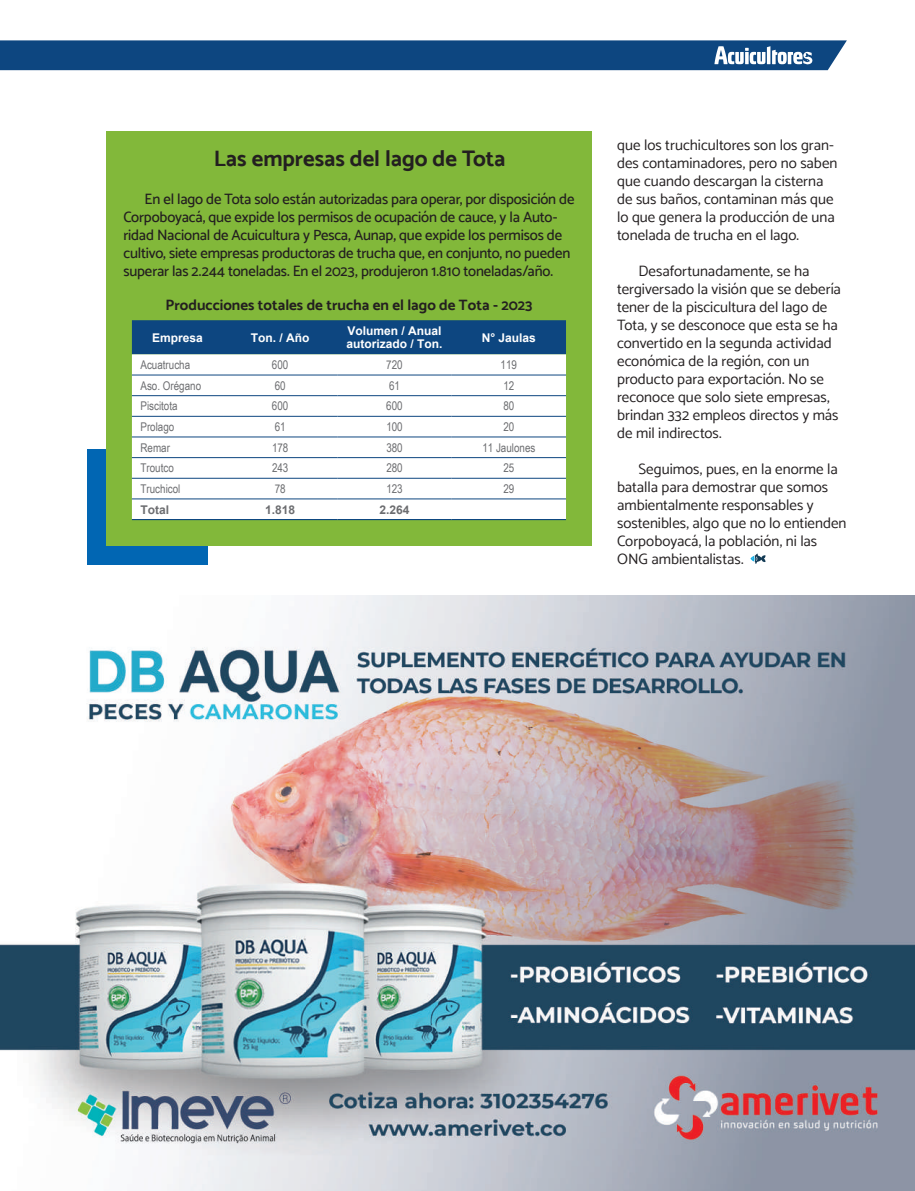
<style>
.page{position:relative;width:915px;height:1191px;background:#fff}
.page>*{position:absolute;margin:0;border:0;box-sizing:border-box;transform-origin:0 0}
.t1{font:700 22.5px "Catamaran";letter-spacing:-.005em;color:#231f20}
.t2{font:15px/18px "Catamaran";color:#231f20}
.t3{font:500 15px/18px "Catamaran";letter-spacing:-.01em;color:#231f20}
.t4{font:700 15px "Catamaran";color:#231f20}
.t5{font:12px "Arial Narrow";color:#6c6d70}
.t6{font:700 12px/13.5px "Arial";color:#fff}
.t7{font:700 12px "Arial";color:#6c6d70}
</style>
<div class="page">
<svg style="left:0;top:40px;width:846px;height:30px;background:#194f86"></svg>
<img style="left:0;top:595px;width:914px;height:596px">
<div style="left:87px;top:449px;width:121px;height:115px;background:#0166b3"></div>
<div style="left:106px;top:132px;width:485px;height:414px;background:#82b83a"></div>
<svg style="left:750px;top:553px;width:15px;height:11px"></svg>
<div style="left:132px;top:320px;width:434px;height:34px;background:#0d4680"></div>
<div style="left:132px;top:354px;width:434px;height:165px;background:#fff"></div>
<hr style="left:132px;top:519px;width:91px;height:1px;background:#0d4680">
<hr style="left:223px;top:519px;width:114px;height:1px;background:#0d4680">
<hr style="left:337px;top:519px;width:114px;height:1px;background:#0d4680">
<hr style="left:451px;top:519px;width:115px;height:1px;background:#0d4680">
<hr style="left:132px;top:375px;width:91px;height:1px;background:#0d4680">
<hr style="left:223px;top:375px;width:114px;height:1px;background:#0d4680">
<hr style="left:337px;top:375px;width:114px;height:1px;background:#0d4680">
<hr style="left:451px;top:375px;width:115px;height:1px;background:#0d4680">
<hr style="left:132px;top:395px;width:91px;height:1px;background:#0d4680">
<hr style="left:223px;top:395px;width:114px;height:1px;background:#0d4680">
<hr style="left:337px;top:395px;width:114px;height:1px;background:#0d4680">
<hr style="left:451px;top:395px;width:115px;height:1px;background:#0d4680">
<hr style="left:132px;top:416px;width:91px;height:1px;background:#0d4680">
<hr style="left:223px;top:416px;width:114px;height:1px;background:#0d4680">
<hr style="left:337px;top:416px;width:114px;height:1px;background:#0d4680">
<hr style="left:451px;top:416px;width:115px;height:1px;background:#0d4680">
<hr style="left:132px;top:436px;width:91px;height:1px;background:#0d4680">
<hr style="left:223px;top:436px;width:114px;height:1px;background:#0d4680">
<hr style="left:337px;top:436px;width:114px;height:1px;background:#0d4680">
<hr style="left:451px;top:436px;width:115px;height:1px;background:#0d4680">
<hr style="left:132px;top:457px;width:91px;height:1px;background:#0d4680">
<hr style="left:223px;top:457px;width:114px;height:1px;background:#0d4680">
<hr style="left:337px;top:457px;width:114px;height:1px;background:#0d4680">
<hr style="left:451px;top:457px;width:115px;height:1px;background:#0d4680">
<hr style="left:132px;top:478px;width:91px;height:1px;background:#0d4680">
<hr style="left:223px;top:478px;width:114px;height:1px;background:#0d4680">
<hr style="left:337px;top:478px;width:114px;height:1px;background:#0d4680">
<hr style="left:451px;top:478px;width:115px;height:1px;background:#0d4680">
<hr style="left:132px;top:498px;width:91px;height:1px;background:#0d4680">
<hr style="left:223px;top:498px;width:114px;height:1px;background:#0d4680">
<hr style="left:337px;top:498px;width:114px;height:1px;background:#0d4680">
<hr style="left:451px;top:498px;width:115px;height:1px;background:#0d4680">
<h1 class="t1" style="left:214px;top:145px;width:293px">Las empresas del lago de Tota</h1>
<p class="t3" style="left:123px;top:190px;width:452px;text-indent:21px">En el lago de Tota solo están autorizadas para operar, por disposición de Corpoboyacá, que expide los permisos de ocupación de cauce, y la Auto&shy;ridad Nacional de Acuicultura y Pesca, Aunap, que expide los permisos de cultivo, siete empresas productoras de trucha que, en conjunto, no pueden superar las 2.244 toneladas. En el 2023, produjeron 1.810 toneladas/año.</p>
<p class="t4" style="left:165px;top:296px;width:368px">Producciones totales de trucha en el lago de Tota - 2023</p>
<p class="t6" style="left:152px;top:331px;width:52px">Empresa</p>
<p class="t6" style="left:251px;top:331px;width:60px">Ton. / Año</p>
<p class="t6" style="left:346px;top:324px;width:98px">Volumen / Anual autorizado / Ton.</p>
<p class="t6" style="left:481px;top:331px;width:56px">N° Jaulas</p>
<p class="t5" style="left:140px;top:356px;width:51px">Acuatrucha</p>
<p class="t5" style="left:272px;top:356px;width:18px">600</p>
<p class="t5" style="left:386px;top:356px;width:18px">720</p>
<p class="t5" style="left:500px;top:356px;width:18px">119</p>
<p class="t5" style="left:140px;top:377px;width:62px">Aso. Orégano</p>
<p class="t5" style="left:274px;top:377px;width:12px">60</p>
<p class="t5" style="left:389px;top:377px;width:12px">61</p>
<p class="t5" style="left:503px;top:377px;width:12px">12</p>
<p class="t5" style="left:140px;top:397px;width:39px">Piscitota</p>
<p class="t5" style="left:272px;top:397px;width:18px">600</p>
<p class="t5" style="left:386px;top:397px;width:18px">600</p>
<p class="t5" style="left:503px;top:397px;width:12px">80</p>
<p class="t5" style="left:140px;top:418px;width:35px">Prolago</p>
<p class="t5" style="left:274px;top:418px;width:12px">61</p>
<p class="t5" style="left:386px;top:418px;width:18px">100</p>
<p class="t5" style="left:503px;top:418px;width:12px">20</p>
<p class="t5" style="left:140px;top:438px;width:31px">Remar</p>
<p class="t5" style="left:272px;top:438px;width:18px">178</p>
<p class="t5" style="left:386px;top:438px;width:18px">380</p>
<p class="t5" style="left:482px;top:438px;width:55px">11 Jaulones</p>
<p class="t5" style="left:140px;top:459px;width:35px">Troutco</p>
<p class="t5" style="left:272px;top:459px;width:18px">243</p>
<p class="t5" style="left:386px;top:459px;width:18px">280</p>
<p class="t5" style="left:503px;top:459px;width:12px">25</p>
<p class="t5" style="left:140px;top:480px;width:41px">Truchicol</p>
<p class="t5" style="left:275px;top:480px;width:12px">78</p>
<p class="t5" style="left:386px;top:480px;width:18px">123</p>
<p class="t5" style="left:503px;top:480px;width:12px">29</p>
<p class="t7" style="left:140px;top:501px;width:30px">Total</p>
<p class="t7" style="left:265px;top:501px;width:32px">1.818</p>
<p class="t7" style="left:379px;top:501px;width:32px">2.264</p>
<p class="t2" style="left:617px;top:136px;width:222px">que los truchicultores son los gran&shy;des contaminadores, pero no saben que cuando descargan la cisterna de sus baños, contaminan más que lo que genera la producción de una tonelada de trucha en el lago.</p>
<p class="t2" style="left:617px;top:262px;width:225px;text-indent:21px">Desafortunadamente, se ha tergiversado la visión que se debería tener de la piscicultura del lago de<br>Tota, y se desconoce que esta se ha convertido en la segunda actividad económica de la región, con un producto para exportación. No se reconoce que solo siete empresas, brindan 332 empleos directos y más de mil indirectos.</p>
<p class="t2" style="left:617px;top:460px;width:231px;text-indent:21px">Seguimos, pues, en la enorme la batalla para demostrar que somos ambientalmente responsables y sostenibles, algo que no lo entienden<br>Corpoboyacá, la población, ni las<br>ONG ambientalistas.</p>
</div>
